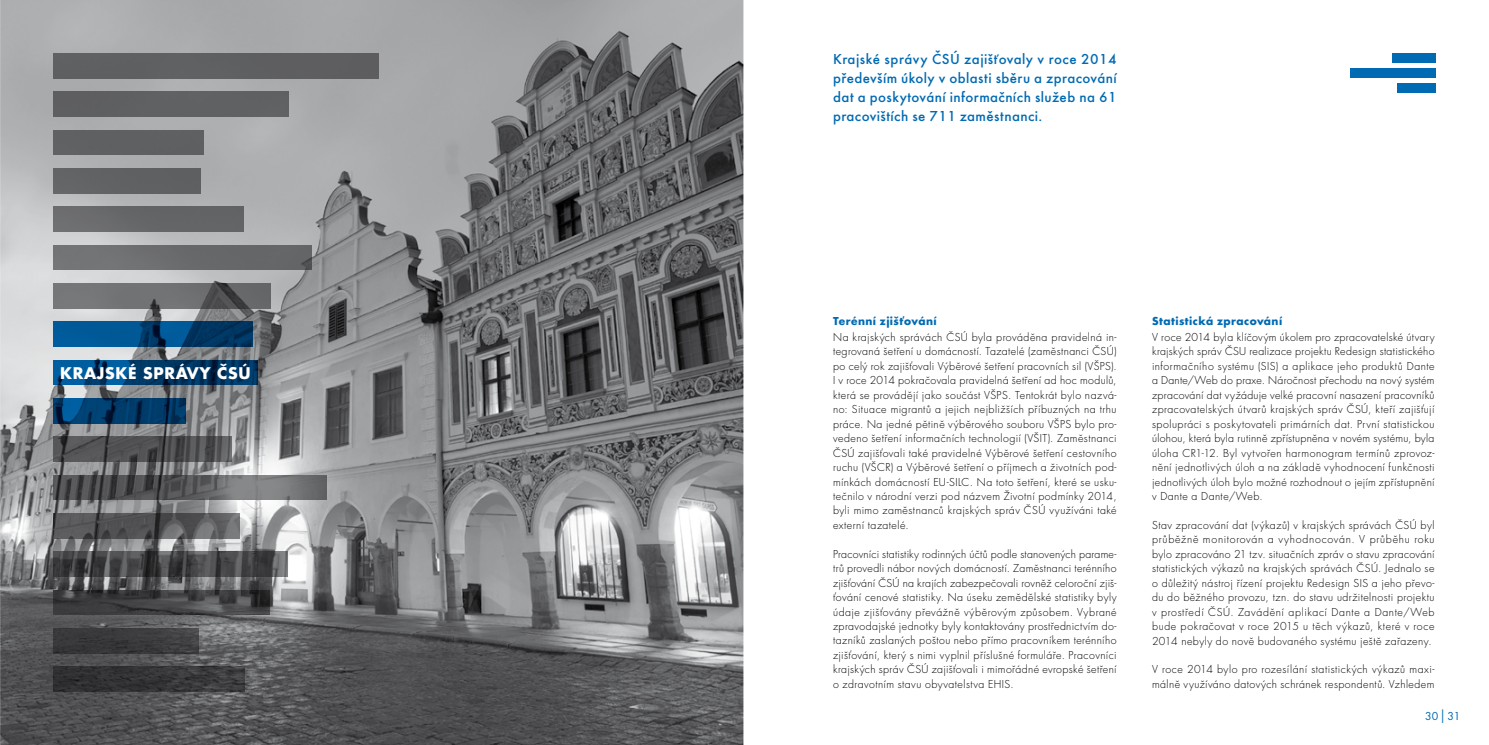
<style>
.page{position:relative;width:1489px;height:745px;background:#fff}
.page>*{position:absolute;margin:0;border:0;box-sizing:border-box;transform-origin:0 0}
.t1{font:700 15.62px "Futura CE";letter-spacing:.045em;color:#fff}
.t2{font:500 15px/18.8px "Futura";letter-spacing:.025em;color:#006ab3;text-align:justify}
.t3{font:10.62px/14.5px "Futura CE Light";letter-spacing:.04em;color:#000;text-align:justify}
.t4{font:700 10.62px "Futura CE";letter-spacing:.04em;color:#006ab3}
.t5{font:10.62px "Futura CE Book";color:#006ab3}
.s1{font-size:18px}
</style>
<div class="page">
<div style="left:1392px;top:53px;width:43px;height:10px;background:#006ab3"></div>
<div style="left:1350px;top:68px;width:85px;height:10px;background:#006ab3"></div>
<div style="left:1396px;top:83px;width:39px;height:10px;background:#006ab3"></div>
<img style="left:0;top:0;width:743px;height:744px">
<div style="left:53px;top:168px;width:147px;height:25px;background:#606163"></div>
<img style="left:53px;top:398px;width:132px;height:25px">
<img style="left:53px;top:436px;width:179px;height:25px">
<div style="left:53px;top:92px;width:236px;height:24px;background:#606163"></div>
<div style="left:53px;top:130px;width:151px;height:25px;background:#5f6062"></div>
<img style="left:53px;top:245px;width:259px;height:25px">
<img style="left:53px;top:283px;width:218px;height:25px">
<img style="left:53px;top:321px;width:200px;height:25px">
<img style="left:53px;top:475px;width:273px;height:25px">
<div style="left:53px;top:53px;width:325px;height:25px;background:#5e5f61"></div>
<img style="left:53px;top:513px;width:186px;height:25px">
<img style="left:53px;top:551px;width:234px;height:25px">
<img style="left:53px;top:666px;width:191px;height:25px">
<img style="left:53px;top:590px;width:217px;height:24px">
<img style="left:53px;top:628px;width:146px;height:25px">
<img style="left:53px;top:207px;width:190px;height:24px">
<img style="left:53px;top:360px;width:204px;height:25px">
<h1 class="t1" style="left:60px;top:363px;width:192px">KRAJSKÉ SPRÁVY ČSÚ</h1>
<h2 class="t2" style="left:833px;top:50px;width:285px">Krajské správy ČSÚ zajišťovaly v roce 2014 především úkoly v oblasti sběru a zpracování dat a poskytování informačních služeb na 61 pracovištích se 711 zaměstnanci.</h2>
<p class="t4" style="left:833px;top:314px;width:105px">Terénní zjišťování</p>
<p class="t3" style="left:833px;top:330px;width:285px">Na krajských správách ČSÚ byla prováděna pravidelná in&shy;tegrovaná šetření u domácností. Tazatelé (zaměstnanci ČSÚ) po celý rok zajišťovali Výběrové šetření pracovních sil (VŠPS).<br>I v roce 2014 pokračovala pravidelná šetření ad hoc modulů, která se provádějí jako součást VŠPS. Tentokrát bylo nazvá&shy;no: Situace migrantů a jejich nejbližších příbuzných na trhu práce. Na jedné pětině výběrového souboru VŠPS bylo pro&shy;vedeno šetření informačních technologií (VŠIT). Zaměstnanci ČSÚ zajišťovali také pravidelné Výběrové šetření cestovního ruchu (VŠCR) a Výběrové šetření o příjmech a životních pod&shy;mínkách domácností EU-SILC. Na toto šetření, které se usku&shy;tečnilo v národní verzi pod názvem Životní podmínky 2014, byli mimo zaměstnanců krajských správ ČSÚ využíváni také externí tazatelé.</p>
<p class="t3" style="left:833px;top:547px;width:285px">Pracovníci statistiky rodinných účtů podle stanovených parame&shy;trů provedli nábor nových domácností. Zaměstnanci terénního zjišťování ČSÚ na krajích zabezpečovali rovněž celoroční zjiš&shy;ťování cenové statistiky. Na úseku zemědělské statistiky byly údaje zjišťovány převážně výběrovým způsobem. Vybrané zpravodajské jednotky byly kontaktovány prostřednictvím do&shy;tazníků zaslaných poštou nebo přímo pracovníkem terénního zjišťování, který s nimi vyplnil příslušné formuláře. Pracovníci krajských správ ČSÚ zajišťovali i mimořádné evropské šetření o zdravotním stavu obyvatelstva EHIS.</p>
<p class="t4" style="left:1152px;top:314px;width:132px">Statistická zpracování</p>
<p class="t3" style="left:1152px;top:330px;width:284px">V roce 2014 byla klíčovým úkolem pro zpracovatelské útvary krajských správ ČSU realizace projektu Redesign statistického informačního systému (SIS) a aplikace jeho produktů Dante a Dante/Web do praxe. Náročnost přechodu na nový systém zpracování dat vyžáduje velké pracovní nasazení pracovníků zpracovatelských útvarů krajských správ ČSÚ, kteří zajišťují spolupráci s poskytovateli primárních dat. První statistickou úlohou, která byla rutinně zpřístupněna v novém systému, byla úloha CR1-12. Byl vytvořen harmonogram termínů zprovoz&shy;nění jednotlivých úloh a na základě vyhodnocení funkčnosti jednotlivých úloh bylo možné rozhodnout o jejím zpřístupnění v Dante a Dante/Web.</p>
<p class="t3" style="left:1152px;top:518px;width:284px">Stav zpracování dat (výkazů) v krajských správách ČSÚ byl průběžně monitorován a vyhodnocován. V průběhu roku bylo zpracováno 21 tzv. situačních zpráv o stavu zpracování statistických výkazů na krajských správách ČSÚ. Jednalo se o důležitý nástroj řízení projektu Redesign SIS a jeho převo&shy;du do běžného provozu, tzn. do stavu udržitelnosti projektu v prostředí ČSÚ. Zavádění aplikací Dante a Dante/Web bude pokračovat v roce 2015 u těch výkazů, které v roce 2014 nebyly do nově budovaného systému ještě zařazeny.</p>
<p class="t3" style="left:1152px;top:662px;width:284px">V roce 2014 bylo pro rozesílání statistických výkazů maxi&shy;málně využíváno datových schránek respondentů. Vzhledem</p>
<p class="t5" style="left:1425px;top:709px;width:37px">30 <span class="s1">I</span> 31</p>
</div>
